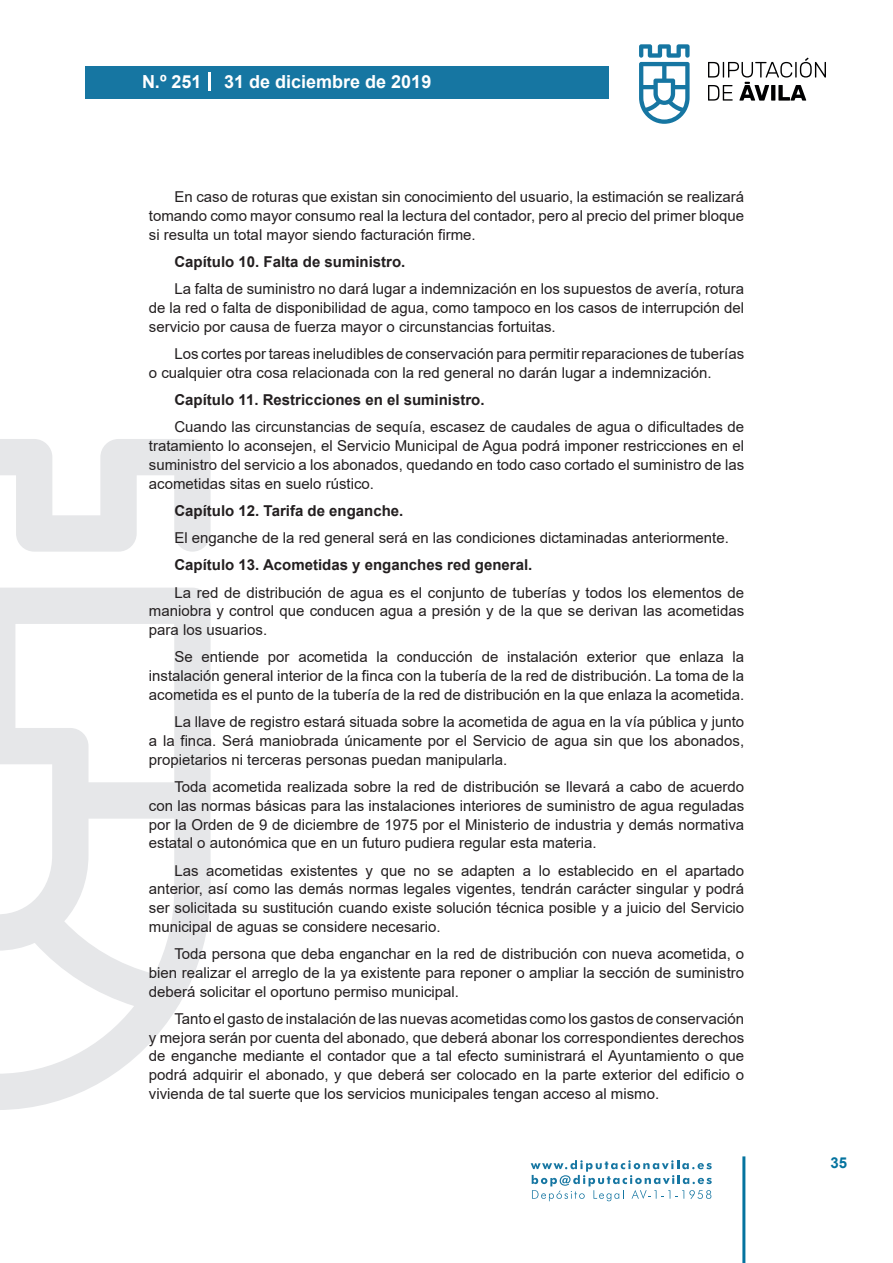
<style>
.page{position:relative;width:893px;height:1263px;background:#fff}
.page>*{position:absolute;margin:0;border:0;box-sizing:border-box;transform-origin:0 0}
.t1{font:700 18px "Arial";color:#fff}
.texto_normal{font:15px/18.8px "Arial";color:#231f20;text-align:justify}
.texto_normal-2{font:700 15px "Arial";color:#231f20}
.t2{font:700 15px "Arial";color:#04739f}
</style>
<div class="page">
<svg style="left:531px;top:1160px;width:181px;height:41px"></svg>
<div style="left:85px;top:66px;width:523px;height:33px;background:#1676a2"></div>
<svg style="left:639px;top:44px;width:51px;height:80px"></svg>
<svg style="left:708px;top:58px;width:118px;height:43px"></svg>
<hr style="left:742px;top:1156px;width:3px;height:107px;background:#04739f">
<svg style="left:208px;top:72px;width:2px;height:18px"></svg>
<svg style="left:0;top:439px;width:211px;height:671px"></svg>
<p class="t1" style="left:142px;top:69px;width:61px">N.º 251</p>
<p class="t1" style="left:224px;top:69px;width:209px">31 de diciembre de 2019</p>
<p class="texto_normal" style="left:149px;top:188px;width:597px;text-indent:26px">En caso de roturas que existan sin conocimiento del usuario, la estimación se realizará tomando como mayor consumo real la lectura del contador, pero al precio del primer bloque si resulta un total mayor siendo facturación firme.</p>
<p class="texto_normal-2" style="left:174px;top:251px;width:232px">Capítulo 10. Falta de suministro.</p>
<p class="texto_normal" style="left:149px;top:280px;width:597px;text-indent:26px">La falta de suministro no dará lugar a indemnización en los supuestos de avería, rotura de la red o falta de disponibilidad de agua, como tampoco en los casos de interrupción del servicio por causa de fuerza mayor o circunstancias fortuitas.</p>
<p class="texto_normal" style="left:149px;top:344px;width:597px;text-indent:26px">Los cortes por tareas ineludibles de conservación para permitir reparaciones de tuberías o cualquier otra cosa relacionada con la red general no darán lugar a indemnización.</p>
<p class="texto_normal-2" style="left:174px;top:389px;width:312px">Capítulo 11. Restricciones en el suministro.</p>
<p class="texto_normal" style="left:149px;top:418px;width:597px;text-indent:26px">Cuando las circunstancias de sequía, escasez de caudales de agua o dificultades de tratamiento lo aconsejen, el Servicio Municipal de Agua podrá imponer restricciones en el suministro del servicio a los abonados, quedando en todo caso cortado el suministro de las acometidas sitas en suelo rústico.</p>
<p class="texto_normal-2" style="left:174px;top:500px;width:230px">Capítulo 12. Tarifa de enganche.</p>
<p class="texto_normal" style="left:174px;top:528px;width:556px">El enganche de la red general será en las condiciones dictaminadas anteriormente.</p>
<p class="texto_normal-2" style="left:174px;top:555px;width:359px">Capítulo 13. Acometidas y enganches red general.</p>
<p class="texto_normal" style="left:149px;top:583px;width:597px;text-indent:26px">La red de distribución de agua es el conjunto de tuberías y todos los elementos de maniobra y control que conducen agua a presión y de la que se derivan las acometidas para los usuarios.</p>
<p class="texto_normal" style="left:149px;top:648px;width:597px;text-indent:26px">Se entiende por acometida la conducción de instalación exterior que enlaza la instalación general interior de la finca con la tubería de la red de distribución. La toma de la acometida es el punto de la tubería de la red de distribución en la que enlaza la acometida.</p>
<p class="texto_normal" style="left:149px;top:712px;width:597px;text-indent:26px">La llave de registro estará situada sobre la acometida de agua en la vía pública y junto a la finca. Será maniobrada únicamente por el Servicio de agua sin que los abonados, propietarios ni terceras personas puedan manipularla.</p>
<p class="texto_normal" style="left:149px;top:777px;width:597px;text-indent:26px">Toda acometida realizada sobre la red de distribución se llevará a cabo de acuerdo con las normas básicas para las instalaciones interiores de suministro de agua reguladas por la Orden de 9 de diciembre de 1975 por el Ministerio de industria y demás normativa estatal o autonómica que en un futuro pudiera regular esta materia.</p>
<p class="texto_normal" style="left:149px;top:861px;width:597px;text-indent:26px">Las acometidas existentes y que no se adapten a lo establecido en el apartado anterior, así como las demás normas legales vigentes, tendrán carácter singular y podrá ser solicitada su sustitución cuando existe solución técnica posible y a juicio del Servicio municipal de aguas se considere necesario.</p>
<p class="texto_normal" style="left:149px;top:944px;width:597px;text-indent:26px">Toda persona que deba enganchar en la red de distribución con nueva acometida, o bien realizar el arreglo de la ya existente para reponer o ampliar la sección de suministro deberá solicitar el oportuno permiso municipal.</p>
<p class="texto_normal" style="left:149px;top:1009px;width:597px;text-indent:26px">Tanto el gasto de instalación de las nuevas acometidas como los gastos de conservación y mejora serán por cuenta del abonado, que deberá abonar los correspondientes derechos de enganche mediante el contador que a tal efecto suministrará el Ayuntamiento o que podrá adquirir el abonado, y que deberá ser colocado en la parte exterior del edificio o vivienda de tal suerte que los servicios municipales tengan acceso al mismo.</p>
<p class="t2" style="left:831px;top:1152px;width:18px">35</p>
</div>
